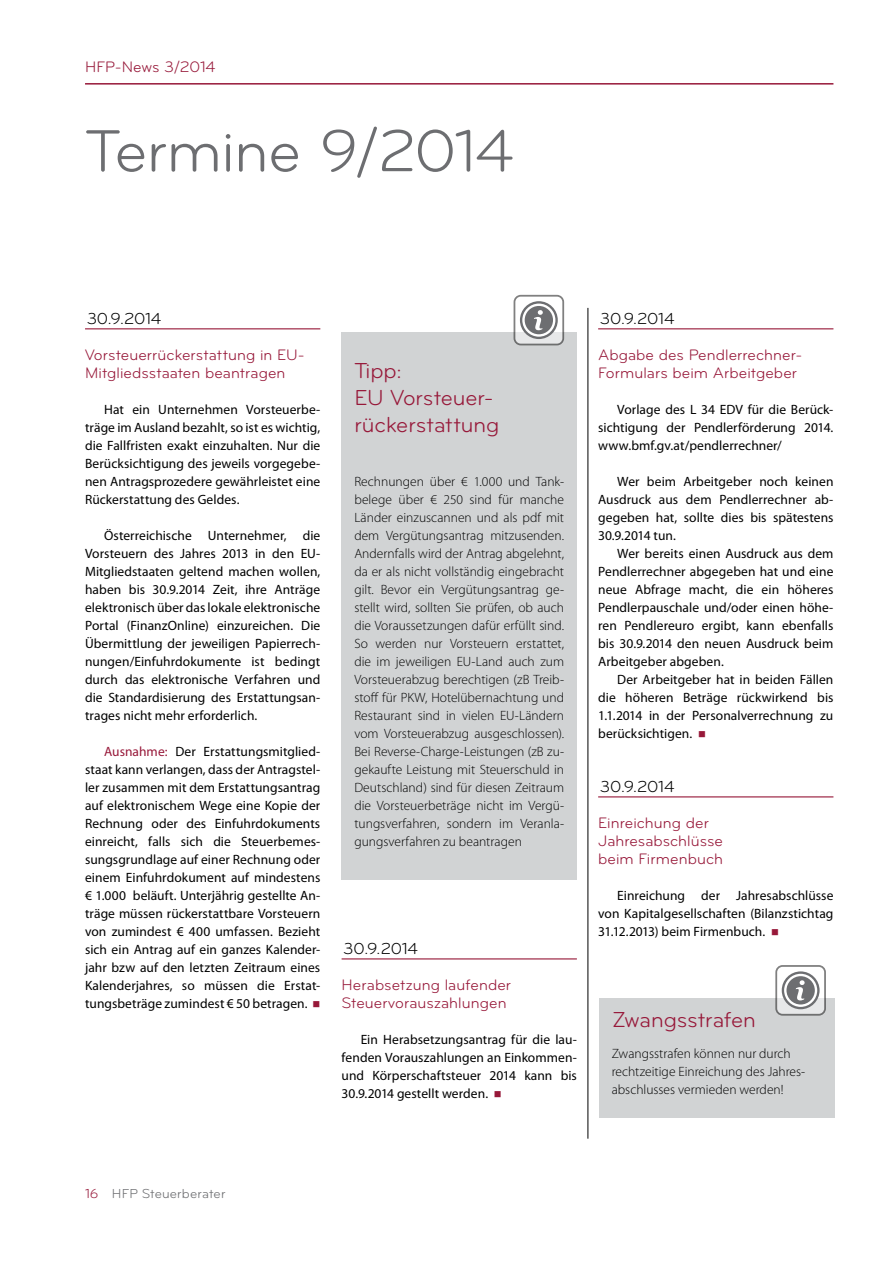
<style>
.page{position:relative;width:893px;height:1263px;background:#fff}
.page>*{position:absolute;margin:0;border:0;box-sizing:border-box;transform-origin:0 0}
.t1{font:61.5px "Bryant";letter-spacing:-.015em;color:#6d6e71}
.t2{font:22.5px/27px "Bryant";color:#971839}
.t3{font:16.5px "Bryant";letter-spacing:-.015em;color:#000}
.t4{font:15.75px/18px "Bryant";letter-spacing:.005em;color:#971839}
.t5{font:13.5px/18px "Myriad Pro";letter-spacing:.005em;color:#000;text-align:justify}
.t6{font:300 13.5px/18px "Myriad Pro";color:#000}
.t7{font:13.5px "Bryant";letter-spacing:.01em;color:#6d6e71}
.s1{color:#971839}
</style>
<div class="page">
<hr style="left:85px;top:83px;width:748px;height:2px;background:#971839">
<hr style="left:587px;top:308px;width:1px;height:831px;background:#000">
<hr style="left:85px;top:328px;width:235px;height:1px;background:#971839">
<hr style="left:342px;top:958px;width:235px;height:1px;background:#971839">
<hr style="left:598px;top:328px;width:235px;height:1px;background:#971839">
<hr style="left:598px;top:796px;width:235px;height:1px;background:#971839">
<div style="left:599px;top:998px;width:235px;height:120px;background:#d1d3d4"></div>
<div style="left:776px;top:966px;width:49px;height:49px;background:linear-gradient(to right,#f3f3f4,#f3f4f4);border-radius:6px"></div>
<svg style="left:782px;top:971px;width:38px;height:38px"></svg>
<div style="left:775px;top:965px;width:51px;height:51px;border:2px solid #000;border-radius:6px"></div>
<div style="left:342px;top:333px;width:235px;height:547px;background:#d1d3d4"></div>
<div style="left:514px;top:296px;width:49px;height:48px;background:linear-gradient(to bottom,#fff,#ecedee);border-radius:6px"></div>
<svg style="left:520px;top:301px;width:38px;height:38px"></svg>
<div style="left:514px;top:295px;width:50px;height:50px;border:2px solid #000;border-radius:6px"></div>
<p class="t4" style="left:85px;top:58px;width:132px">HFP-News 3/2014</p>
<h1 class="t1" style="left:85px;top:114px;width:430px">Termine 9/2014</h1>
<p class="t3" style="left:87px;top:309px;width:76px">30.9.2014</p>
<p class="t4" style="left:85px;top:346px;width:221px">Vorsteuerrückerstattung in EU-<br>Mitgliedsstaaten beantragen</p>
<p class="t5" style="left:85px;top:400px;width:237px;text-indent:19px">Hat ein Unternehmen Vorsteuerbe&shy;träge im Ausland bezahlt, so ist es wichtig, die Fallfristen exakt einzuhalten. Nur die Berücksichtigung des jeweils vorgegebe&shy;nen Antragsprozedere gewährleistet eine Rückerstattung des Geldes.</p>
<p class="t5" style="left:85px;top:526px;width:237px;text-indent:19px">Österreichische Unternehmer, die Vorsteuern des Jahres 2013 in den EU-Mitgliedstaaten geltend machen wollen, haben bis 30.9.2014 Zeit, ihre Anträge elektronisch über das lokale elektronische Portal (FinanzOnline) einzureichen. Die Übermittlung der jeweiligen Papierrech&shy;nungen/Einfuhrdokumente ist bedingt durch das elektronische Verfahren und die Standardisierung des Erstattungsan&shy;trages nicht mehr erforderlich.</p>
<p class="t5" style="left:85px;top:742px;width:237px;text-indent:19px"><span class="s1">Ausnahme:</span> Der Erstattungsmitglied&shy;staat kann verlangen, dass der Antragstel&shy;ler zusammen mit dem Erstattungsantrag auf elektronischem Wege eine Kopie der Rechnung oder des Einfuhrdokuments einreicht, falls sich die Steuerbemes&shy;sungsgrundlage auf einer Rechnung oder einem Einfuhrdokument auf mindestens € 1.000 beläuft. Unterjährig gestellte An&shy;träge müssen rückerstattbare Vorsteuern von zumindest € 400 umfassen. Bezieht sich ein Antrag auf ein ganzes Kalender&shy;jahr bzw auf den letzten Zeitraum eines Kalenderjahres, so müssen die Erstat&shy;tungsbeträge zumindest € 50 betragen. <span class="s1">■</span></p>
<h2 class="t2" style="left:354px;top:357px;width:147px">Tipp:<br>EU Vorsteuer&shy;rückerstattung</h2>
<p class="t6" style="left:354px;top:473px;width:211px;text-align:justify">Rechnungen über € 1.000 und Tank&shy;belege über € 250 sind für manche Länder einzuscannen und als pdf mit dem Vergütungsantrag mitzusenden.<br>Andernfalls wird der Antrag abgelehnt, da er als nicht vollständig eingebracht gilt. Bevor ein Vergütungsantrag ge&shy;stellt wird, sollten Sie prüfen, ob auch die Voraussetzungen dafür erfüllt sind.<br>So werden nur Vorsteuern erstattet, die im jeweiligen EU-Land auch zum Vorsteuerabzug berechtigen (zB Treib&shy;stoff für PKW, Hotelübernachtung und Restaurant sind in vielen EU-Ländern vom Vorsteuerabzug ausgeschlossen).<br>Bei Reverse-Charge-Leistungen (zB zu&shy;gekaufte Leistung mit Steuerschuld in Deutschland) sind für diesen Zeitraum die Vorsteuerbeträge nicht im Vergü&shy;tungsverfahren, sondern im Veranla&shy;gungsverfahren zu beantragen</p>
<p class="t3" style="left:343px;top:939px;width:76px">30.9.2014</p>
<p class="t4" style="left:342px;top:976px;width:171px">Herabsetzung laufender<br>Steuervorauszahlungen</p>
<p class="t5" style="left:342px;top:1030px;width:237px;text-indent:19px">Ein Herabsetzungsantrag für die lau&shy;fenden Vorauszahlungen an Einkommen&shy;und Körperschaftsteuer 2014 kann bis 30.9.2014 gestellt werden. <span class="s1">■</span></p>
<p class="t3" style="left:600px;top:309px;width:76px">30.9.2014</p>
<p class="t4" style="left:598px;top:346px;width:206px">Abgabe des Pendlerrechner-<br>Formulars beim Arbeitgeber</p>
<p class="t5" style="left:598px;top:400px;width:237px;text-indent:19px">Vorlage des L 34 EDV für die Berück&shy;sichtigung der Pendlerförderung 2014. www.bmf.gv.at/pendlerrechner/</p>
<p class="t5" style="left:598px;top:472px;width:237px;text-indent:19px">Wer beim Arbeitgeber noch keinen Ausdruck aus dem Pendlerrechner ab&shy;gegeben hat, sollte dies bis spätestens 30.9.2014 tun.</p>
<p class="t5" style="left:598px;top:544px;width:237px;text-indent:19px">Wer bereits einen Ausdruck aus dem Pendlerrechner abgegeben hat und eine neue Abfrage macht, die ein höheres Pendlerpauschale und/oder einen höhe&shy;ren Pendlereuro ergibt, kann ebenfalls bis 30.9.2014 den neuen Ausdruck beim Arbeitgeber abgeben.</p>
<p class="t5" style="left:598px;top:670px;width:237px;text-indent:19px">Der Arbeitgeber hat in beiden Fällen die höheren Beträge rückwirkend bis 1.1.2014 in der Personalverrechnung zu berücksichtigen. <span class="s1">■</span></p>
<p class="t3" style="left:600px;top:777px;width:76px">30.9.2014</p>
<p class="t4" style="left:598px;top:814px;width:126px">Einreichung der<br>Jahresabschlüsse beim Firmenbuch</p>
<p class="t5" style="left:598px;top:886px;width:237px;text-indent:19px">Einreichung der Jahresabschlüsse von Kapitalgesellschaften (Bilanzstichtag 31.12.2013) beim Firmenbuch. <span class="s1">■</span></p>
<h2 class="t2" style="left:612px;top:1007px;width:146px">Zwangsstrafen</h2>
<p class="t6" style="left:612px;top:1045px;width:195px">Zwangsstrafen können nur durch rechtzeitige Einreichung des Jahres&shy;abschlusses vermieden werden!</p>
<p class="t7" style="left:85px;top:1186px;width:142px"><span class="s1">16</span> HFP Steuerberater</p>
</div>
